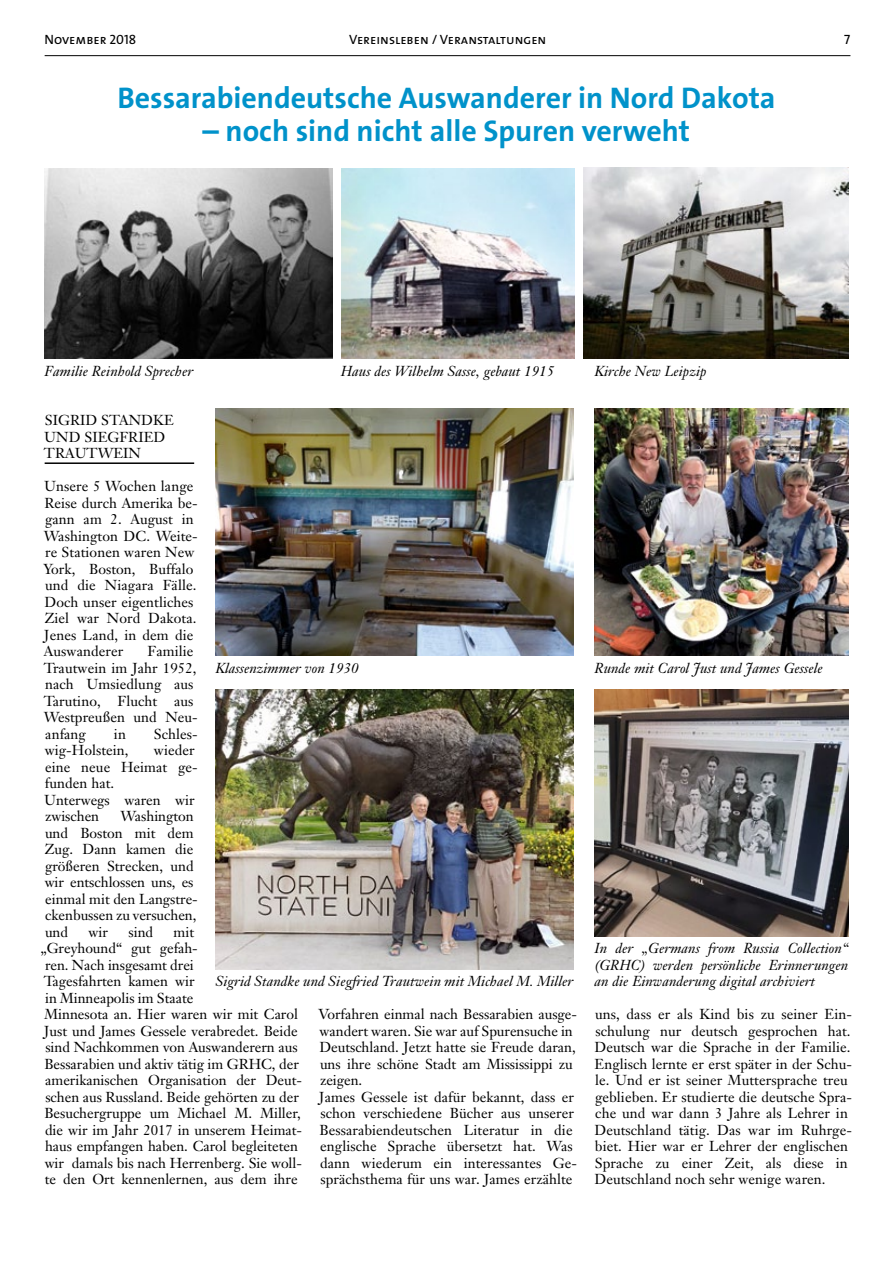
<style>
.page{position:relative;width:893px;height:1263px;background:#fff}
.page>*{position:absolute;margin:0;border:0;box-sizing:border-box;transform-origin:0 0}
.t1{font:700 30px "The Sans B7";color:#0092ca}
.t2{font:14.25px/16.5px "Janson Text";letter-spacing:.005em;color:#000}
.t3{font:italic 14.25px/16.5px "Janson Text";letter-spacing:.005em;color:#000;text-align:justify}
.t4{font:13.5px "The Sans Caps";color:#000}
</style>
<div class="page">
<hr style="left:45px;top:55px;width:805px;height:1px;background:#000">
<hr style="left:45px;top:462px;width:149px;height:2px;background:#000">
<img style="left:584px;top:167px;width:264px;height:192px">
<img style="left:215px;top:408px;width:358px;height:248px">
<img style="left:595px;top:408px;width:253px;height:248px">
<img style="left:215px;top:689px;width:358px;height:280px">
<img style="left:45px;top:169px;width:287px;height:190px">
<img style="left:342px;top:169px;width:232px;height:190px">
<img style="left:595px;top:689px;width:253px;height:248px">
<p class="t4" style="left:45px;top:28px;width:93px">November 2018</p>
<p class="t4" style="left:349px;top:28px;width:199px">Vereinsleben / Veranstaltungen</p>
<p class="t4" style="left:844px;top:28px;width:8px">7</p>
<h1 class="t1" style="left:117px;top:82px;width:660px">Bessarabiendeutsche Auswanderer in Nord Dakota</h1>
<h1 class="t1" style="left:203px;top:115px;width:489px">– noch sind nicht alle Spuren verweht</h1>
<p class="t3" style="left:45px;top:363px;width:150px">Familie Reinhold Sprecher</p>
<p class="t3" style="left:341px;top:363px;width:215px">Haus des Wilhelm Sasse, gebaut 1915</p>
<p class="t3" style="left:595px;top:363px;width:113px">Kirche New Leipzip</p>
<p class="t2" style="left:44px;top:412px;width:131px">SIGRID STANDKE<br>UND SIEGFRIED<br>TRAUTWEIN</p>
<p class="t2" style="left:43px;top:478px;width:156px">Unsere 5 Wochen lange<br>Reise durch Amerika be&shy;gann am 2. August in<br>Washington DC. Weite&shy;re Stationen waren New<br>York, Boston, Buffalo und die Niagara Fälle.<br>Doch unser eigentliches<br>Ziel war Nord Dakota.<br>Jenes Land, in dem die<br>Auswanderer</p>
<p class="t2" style="left:44px;top:643px;width:156px;text-indent:104px">Familie<br>Trautwein im Jahr 1952, nach Umsiedlung aus<br>Tarutino, Flucht aus<br>Westpreußen und Neu&shy;anfang</p>
<p class="t3" style="left:215px;top:660px;width:144px">Klassenzimmer von 1930</p>
<p class="t3" style="left:595px;top:660px;width:230px">Runde mit Carol Just und James Gessele</p>
<p class="t2" style="left:114px;top:725px;width:13px">in</p>
<p class="t2" style="left:154px;top:725px;width:45px">Schles-</p>
<p class="t2" style="left:45px;top:742px;width:85px">wig-Holstein,</p>
<p class="t2" style="left:44px;top:742px;width:155px;text-indent:110px">wieder eine neue Heimat ge&shy;funden hat.<br>Unterwegs waren wir zwischen</p>
<p class="t2" style="left:45px;top:808px;width:155px;text-indent:76px">Washington und Boston mit dem<br>Zug. Dann kamen die größeren Strecken, und wir entschlossen uns, es einmal mit den Langstre&shy;ckenbussen zu versuchen, und</p>
<p class="t2" style="left:89px;top:923px;width:21px">wir</p>
<p class="t2" style="left:129px;top:923px;width:26px">sind</p>
<p class="t2" style="left:174px;top:923px;width:22px">mit</p>
<p class="t2" style="left:41px;top:940px;width:159px">„Greyhound“ gut gefah-</p>
<p class="t2" style="left:45px;top:956px;width:150px">ren. Nach insgesamt drei</p>
<p class="t2" style="left:44px;top:973px;width:152px">Tagesfahrten kamen wir</p>
<p class="t2" style="left:45px;top:989px;width:150px">in Minneapolis im Staate</p>
<p class="t2" style="left:45px;top:1006px;width:255px">Minnesota an. Hier waren wir mit Carol</p>
<p class="t2" style="left:44px;top:1022px;width:255px">Just und James Gessele verabredet. Beide</p>
<p class="t2" style="left:45px;top:1039px;width:254px">sind Nachkommen von Auswanderern aus</p>
<p class="t2" style="left:44px;top:1055px;width:256px">Bessarabien und aktiv tätig im GRHC, der</p>
<p class="t2" style="left:45px;top:1072px;width:258px">amerikanischen Organisation der Deut-</p>
<p class="t2" style="left:45px;top:1088px;width:255px">schen aus Russland. Beide gehörten zu der</p>
<p class="t2" style="left:44px;top:1105px;width:258px">Besuchergruppe um Michael M. Miller,</p>
<p class="t2" style="left:45px;top:1121px;width:258px">die wir im Jahr 2017 in unserem Heimat-</p>
<p class="t2" style="left:45px;top:1138px;width:254px">haus empfangen haben. Carol begleiteten</p>
<p class="t2" style="left:45px;top:1154px;width:259px">wir damals bis nach Herrenberg. Sie woll-</p>
<p class="t2" style="left:45px;top:1171px;width:254px">te den Ort kennenlernen, aus dem ihre</p>
<p class="t3" style="left:595px;top:940px;width:255px">In der „Germans from Russia Collection“ (GRHC) werden persönliche Erinnerungen an die Einwanderung digital archiviert</p>
<p class="t3" style="left:215px;top:973px;width:359px">Sigrid Standke und Siegfried Trautwein mit Michael M. Miller</p>
<p class="t2" style="left:318px;top:1006px;width:260px">Vorfahren einmal nach Bessarabien ausge&shy;wandert waren. Sie war auf Spurensuche in Deutschland. Jetzt hatte sie Freude daran, uns ihre schöne Stadt am Mississippi zu zeigen.<br>James Gessele ist dafür bekannt, dass er schon verschiedene Bücher aus unserer Bessarabiendeutschen Literatur in die englische Sprache übersetzt hat. Was dann wiederum ein interessantes Ge&shy;sprächsthema für uns war. James erzählte</p>
<p class="t2" style="left:594px;top:1006px;width:259px">uns, dass er als Kind bis zu seiner Ein&shy;schulung nur deutsch gesprochen hat.<br>Deutsch war die Sprache in der Familie.<br>Englisch lernte er erst später in der Schu&shy;le. Und er ist seiner Muttersprache treu geblieben. Er studierte die deutsche Spra&shy;che und war dann 3 Jahre als Lehrer in Deutschland tätig. Das war im Ruhrge&shy;biet. Hier war er Lehrer der englischen Sprache zu einer Zeit, als diese in Deutschland noch sehr wenige waren.</p>
</div>
